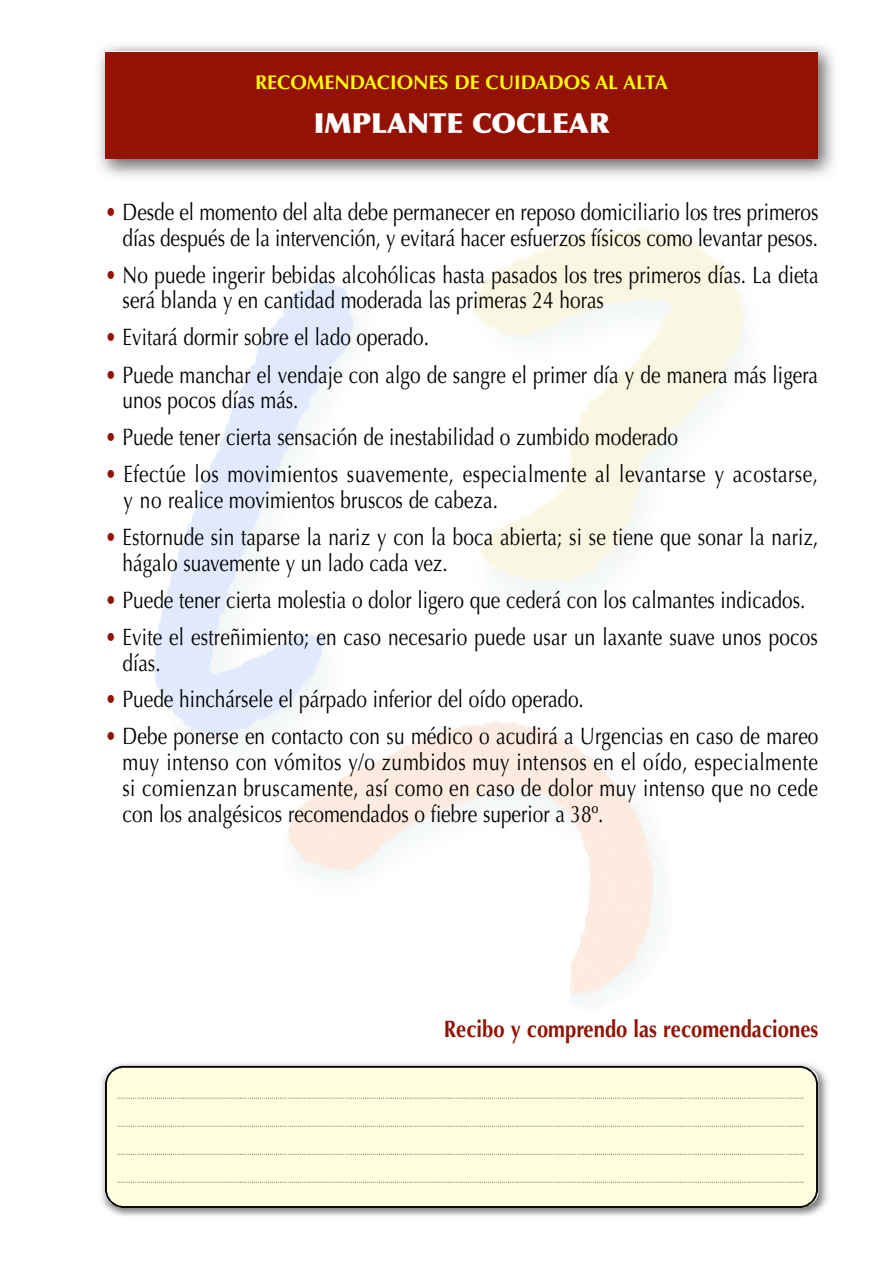
<style>
.page{position:relative;width:893px;height:1263px;background:#fff}
.page>*{position:absolute;margin:0;border:0;box-sizing:border-box;transform-origin:0 0}
.t1{font:900 27.75px "Optima";color:#fff}
.t2{font:23.7px/25.7px "Optima";color:#000;scale:.8 1}
.t3{font:23.7px/25.7px "Optima";letter-spacing:.02em;color:#000;scale:.8 1}
.t4{font:700 23.7px "Optima";color:#931203;scale:.85 1}
.t5{font:700 19.8px "Optima";color:#fffc00}
.s1{color:#931203}
</style>
<div class="page">
<img style="left:153px;top:227px;width:609px;height:783px">
<img style="left:101px;top:1063px;width:727px;height:153px">
<img style="left:98px;top:45px;width:736px;height:132px">
<div style="left:105px;top:52px;width:713px;height:106px;background:#931203"></div>
<div style="left:105px;top:1066px;width:713px;height:142px;background:#fffedf"></div>
<svg style="left:117px;top:1098px;width:687px;height:1px"></svg>
<svg style="left:117px;top:1126px;width:687px;height:1px"></svg>
<svg style="left:117px;top:1154px;width:687px;height:1px"></svg>
<svg style="left:117px;top:1182px;width:687px;height:1px"></svg>
<p class="t5" style="left:255px;top:74px;width:414px">RECOMENDACIONES DE CUIDADOS AL ALTA</p>
<p class="t1" style="left:314px;top:112px;width:297px">IMPLANTE COCLEAR</p>
<p class="t2" style="left:105px;top:201px;width:893px;line-height:26.1px;text-align:right"><span class="s1">•</span> Desde el momento del alta debe permanecer en reposo domiciliario los tres primeros días después de la intervención, y evitará hacer esfuerzos físicos como levantar pesos.</p>
<p class="t2" style="left:123px;top:264px;width:871px;text-indent:-18px"><span class="s1">•</span> No puede ingerir bebidas alcohólicas hasta pasados los tres primeros días. La dieta será blanda y en cantidad moderada las primeras 24 horas</p>
<p class="t2" style="left:105px;top:327px;width:406px"><span class="s1">•</span> Evitará dormir sobre el lado operado.</p>
<p class="t2" style="left:123px;top:364px;width:871px;text-indent:-18px"><span class="s1">•</span> Puede manchar el vendaje con algo de sangre el primer día y de manera más ligera unos pocos días más.</p>
<p class="t2" style="left:105px;top:427px;width:718px"><span class="s1">•</span> Puede tener cierta sensación de inestabilidad o zumbido moderado</p>
<p class="t3" style="left:124px;top:464px;width:869px;text-indent:-19px"><span class="s1">•</span> Efectúe los movimientos suavemente, especialmente al levantarse y acostarse, y no realice movimientos bruscos de cabeza.</p>
<p class="t2" style="left:123px;top:526px;width:871px;text-indent:-18px"><span class="s1">•</span> Estornude sin taparse la nariz y con la boca abierta; si se tiene que sonar la nariz, hágalo suavemente y un lado cada vez.</p>
<p class="t2" style="left:105px;top:589px;width:877px"><span class="s1">•</span> Puede tener cierta molestia o dolor ligero que cederá con los calmantes indicados.</p>
<p class="t2" style="left:123px;top:626px;width:870px;text-indent:-18px"><span class="s1">•</span> Evite el estreñimiento; en caso necesario puede usar un laxante suave unos pocos días.</p>
<p class="t2" style="left:105px;top:689px;width:600px"><span class="s1">•</span> Puede hinchársele el párpado inferior del oído operado.</p>
<p class="t2" style="left:123px;top:726px;width:871px;text-align:justify;text-indent:-18px"><span class="s1">•</span> Debe ponerse en contacto con su médico o acudirá a Urgencias en caso de mareo muy intenso con vómitos y/o zumbidos muy intensos en el oído, especialmente si comienzan bruscamente, así como en caso de dolor muy intenso que no cede con los analgésicos recomendados o fiebre superior a 38º.</p>
<p class="t4" style="left:444px;top:1020px;width:442px">Recibo y comprendo las recomendaciones</p>
</div>
